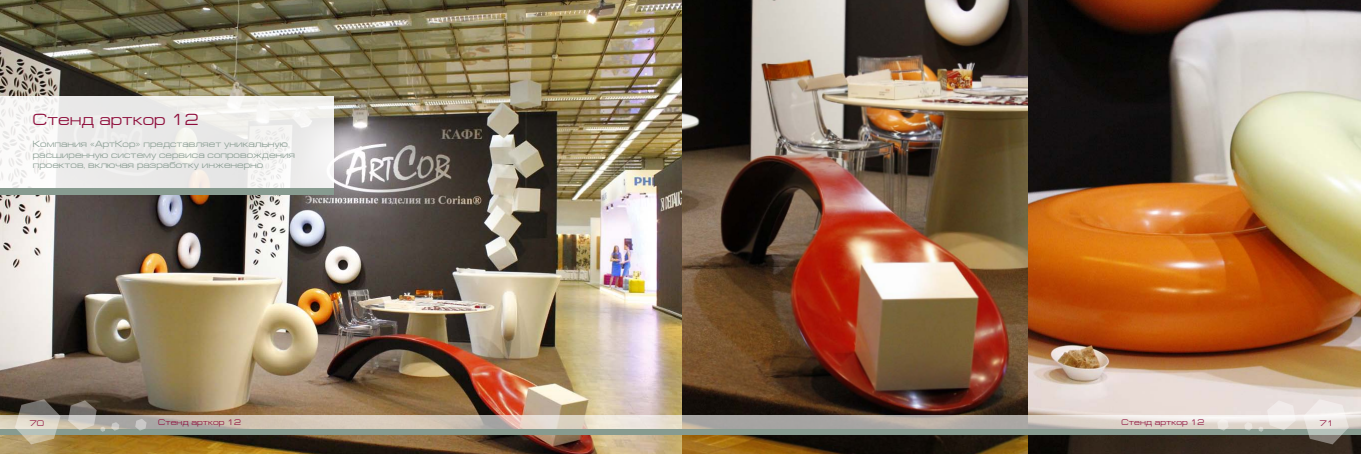
<style>
.page{position:relative;width:1361px;height:454px;background:#fff}
.page>*{position:absolute;margin:0;border:0;box-sizing:border-box;transform-origin:0 0}
.t1{font:16px "Europe Ext";color:#8e0c3a}
.t2{font:9px/10.8px "Europe Ext";color:#879b90}
.t3{font:8px "Europe Ext";color:#8e0c3a}
</style>
<div class="page">
<img style="left:681px;top:0;width:680px;height:454px">
<img style="left:0;top:0;width:681px;height:454px">
<svg style="left:0;top:415px;width:1361px;height:14px;background:#cac1b8"></svg>
<div style="left:0;top:429px;width:1361px;height:6px;background:#879b90"></div>
<svg style="left:135px;top:418px;width:12px;height:12px"></svg>
<svg style="left:111px;top:422px;width:8px;height:8px"></svg>
<svg style="left:68px;top:400px;width:37px;height:31px"></svg>
<svg style="left:15px;top:399px;width:45px;height:45px;background:#a09989"></svg>
<svg style="left:0;top:96px;width:334px;height:93px;fill:#edeceb"></svg>
<div style="left:0;top:189px;width:334px;height:6px;background:#879b90"></div>
<svg style="left:1217px;top:418px;width:11px;height:12px"></svg>
<svg style="left:1244px;top:422px;width:8px;height:8px"></svg>
<svg style="left:1258px;top:400px;width:37px;height:31px"></svg>
<svg style="left:1303px;top:399px;width:46px;height:45px;background:#c7c3be"></svg>
<h1 class="t1" style="left:33px;top:110px;width:167px">Стенд арткор 12</h1>
<p class="t2" style="left:33px;top:138px;width:264px">Компания «АртКор» представляет уникальную расширенную систему сервиса сопровождения проектов, включая разработку инженерно</p>
<p class="t3" style="left:30px;top:418px;width:16px">70</p>
<p class="t3" style="left:158px;top:417px;width:84px">Стенд арткор 12</p>
<p class="t3" style="left:1121px;top:417px;width:84px">Стенд арткор 12</p>
<p class="t3" style="left:1319px;top:418px;width:15px">71</p>
</div>
